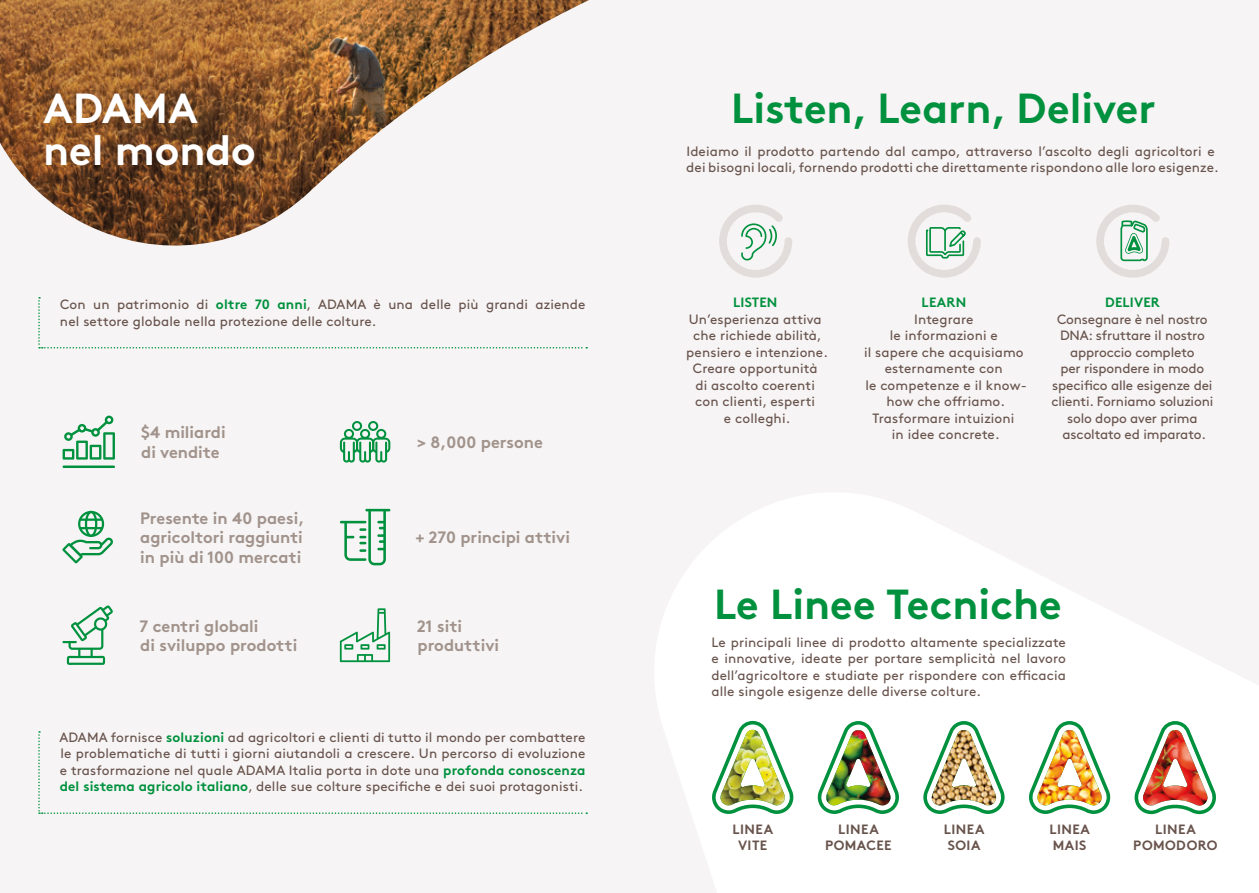
<style>
.page{position:relative;width:1259px;height:893px;background:#f6f4f4}
.page>*{position:absolute;margin:0;border:0;box-sizing:border-box;transform-origin:0 0}
.t1{font:700 42px "Brown Pro";color:#00913e}
.t2{font:700 42px/42px "Brown Pro";color:#fff}
.t3{font:700 16.5px/19.5px "Brown Pro";color:#a1938c}
.t4{font:13.5px/16.5px "Brown Pro";letter-spacing:.01em;color:#68534c;text-align:justify}
.t5{font:13.5px/16.5px "Brown Pro";letter-spacing:-.01em;color:#68534c;text-align:center}
.t6{font:700 13.5px/16.2px "Brown Pro";letter-spacing:.03em;color:#68534c;text-align:center}
.t7{font:700 13.5px "Brown Pro";letter-spacing:.01em;color:#00913e}
.s1{font-weight:700;color:#00913e}
</style>
<div class="page">
<svg style="left:655px;top:493px;width:604px;height:400px;fill:#fff"></svg>
<svg style="left:340px;top:421px;width:50px;height:42px"></svg>
<hr style="left:63px;top:465px;width:52px;height:3px;background:#00913e">
<svg style="left:63px;top:416px;width:52px;height:44px"></svg>
<svg style="left:340px;top:509px;width:50px;height:56px"></svg>
<svg style="left:62px;top:605px;width:51px;height:60px"></svg>
<svg style="left:340px;top:608px;width:50px;height:54px"></svg>
<svg style="left:62px;top:511px;width:51px;height:52px"></svg>
<svg style="left:38px;top:297px;width:549px;height:51px"></svg>
<svg style="left:38px;top:731px;width:549px;height:83px"></svg>
<svg style="left:719px;top:205px;width:73px;height:73px"></svg>
<svg style="left:908px;top:205px;width:72px;height:73px"></svg>
<svg style="left:1096px;top:205px;width:73px;height:73px"></svg>
<svg style="left:710px;top:721px;width:85px;height:93px"></svg>
<img style="left:719px;top:730px;width:66px;height:76px">
<svg style="left:816px;top:721px;width:84px;height:93px"></svg>
<img style="left:825px;top:730px;width:66px;height:76px">
<svg style="left:922px;top:721px;width:84px;height:93px"></svg>
<img style="left:931px;top:730px;width:66px;height:76px">
<svg style="left:1027px;top:721px;width:84px;height:93px"></svg>
<img style="left:1036px;top:730px;width:66px;height:76px">
<img style="left:0;top:0;width:589px;height:246px">
<svg style="left:1133px;top:721px;width:84px;height:93px"></svg>
<img style="left:1142px;top:730px;width:66px;height:76px">
<h1 class="t2" style="left:43px;top:83px;width:214px">ADAMA nel mondo</h1>
<h1 class="t1" style="left:731px;top:74px;width:426px">Listen, Learn, Deliver</h1>
<p class="t4" style="left:686px;top:142px;width:534px">Ideiamo il prodotto partendo dal campo, attraverso l’ascolto degli agricoltori e dei bisogni locali, fornendo prodotti che direttamente rispondono alle loro esigenze.</p>
<p class="t4" style="left:60px;top:295px;width:527px">Con un patrimonio di <span class="s1">oltre 70 anni</span>, ADAMA è una delle più grandi aziende nel settore globale nella protezione delle colture.</p>
<p class="t7" style="left:733px;top:292px;width:46px">LISTEN</p>
<p class="t4" style="left:686px;top:310px;width:143px;text-align:center">Un’esperienza attiva che richiede abilità, pensiero e intenzione.<br>Creare opportunità<br>di ascolto coerenti con clienti, esperti<br>e colleghi.</p>
<p class="t3" style="left:141px;top:421px;width:86px">$4 miliardi di vendite</p>
<p class="t3" style="left:417px;top:430px;width:127px">&gt; 8,000 persone</p>
<p class="t3" style="left:140px;top:506px;width:166px;text-align:justify">Presente in 40 paesi, agricoltori raggiunti in più di 100 mercati</p>
<p class="t3" style="left:415px;top:526px;width:156px">+ 270 principi attivi</p>
<p class="t7" style="left:921px;top:292px;width:46px">LEARN</p>
<p class="t4" style="left:864px;top:310px;width:164px;text-align:center">Integrare<br>le informazioni e<br>il sapere che acquisiamo esternamente con<br>le competenze e il know&shy;how che offriamo.<br>Trasformare intuizioni<br>in idee concrete.</p>
<p class="t7" style="left:1105px;top:291px;width:56px">DELIVER</p>
<p class="t5" style="left:1051px;top:310px;width:163px">Consegnare è nel nostro<br>DNA: sfruttare il nostro approccio completo<br>per rispondere in modo specifico alle esigenze dei clienti. Forniamo soluzioni solo dopo aver prima ascoltato ed imparato.</p>
<p class="t3" style="left:139px;top:614px;width:159px">7 centri globali<br>di sviluppo prodotti</p>
<p class="t3" style="left:417px;top:614px;width:84px">21 siti produttivi</p>
<p class="t4" style="left:59px;top:728px;width:528px">ADAMA fornisce <span class="s1">soluzioni</span> ad agricoltori e clienti di tutto il mondo per combattere le problematiche di tutti i giorni aiutandoli a crescere. Un percorso di evoluzione e trasformazione nel quale ADAMA Italia porta in dote una <span class="s1">profonda conoscenza del sistema agricolo italiano</span>, delle sue colture specifiche e dei suoi protagonisti.</p>
<h1 class="t1" style="left:714px;top:570px;width:349px">Le Linee Tecniche</h1>
<p class="t4" style="left:711px;top:632px;width:356px">Le principali linee di prodotto altamente specializzate e innovative, ideate per portare semplicità nel lavoro dell’agricoltore e studiate per rispondere con efficacia alle singole esigenze delle diverse colture.</p>
<p class="t6" style="left:732px;top:820px;width:42px">LINEA<br>VITE</p>
<p class="t6" style="left:825px;top:820px;width:68px">LINEA<br>POMACEE</p>
<p class="t6" style="left:944px;top:820px;width:42px;text-align:left">LINEA<br>SOIA</p>
<p class="t6" style="left:1049px;top:820px;width:42px;text-align:left">LINEA<br>MAIS</p>
<p class="t6" style="left:1133px;top:820px;width:86px">LINEA<br>POMODORO</p>
</div>
